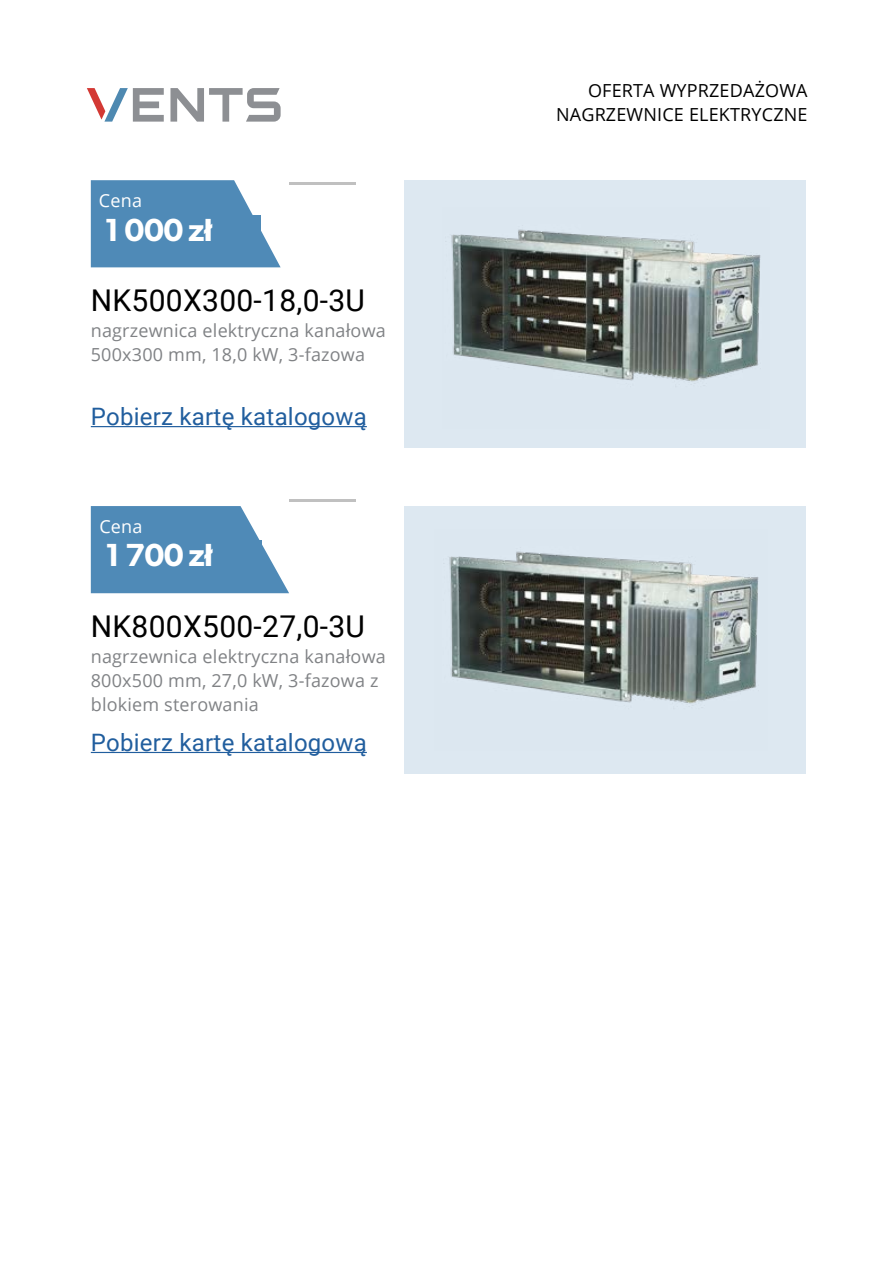
<style>
.page{position:relative;width:893px;height:1263px;background:#fff}
.page>*{position:absolute;margin:0;border:0;box-sizing:border-box;transform-origin:0 0}
.t1{font:600 31.95px "Gibson";letter-spacing:-.02em;color:#fff}
.t2{font:30px "Roboto";letter-spacing:.01em;color:#000}
.t3{font:24px "Roboto";letter-spacing:.01em;color:#215e9e}
.t4{font:18px/24px "Open Sans";letter-spacing:.01em;color:#808285}
.t5{font:18px/24px "Open Sans";letter-spacing:.01em;color:#000;text-align:right}
.t6{font:18px "Open Sans";letter-spacing:.01em;color:#fff}
</style>
<div class="page">
<svg style="left:87px;top:88px;width:77px;height:34px"></svg>
<svg style="left:170px;top:88px;width:111px;height:34px"></svg>
<svg style="left:91px;top:180px;width:190px;height:87px"></svg>
<div style="left:99px;top:215px;width:162px;height:44px;background:#4f8ab7"></div>
<div style="left:404px;top:180px;width:402px;height:268px;background:#dde8f1"></div>
<img style="left:451px;top:229px;width:310px;height:155px">
<hr style="left:91px;top:426px;width:276px;height:1px;background:#215e9e">
<svg style="left:91px;top:506px;width:198px;height:87px"></svg>
<div style="left:99px;top:541px;width:163px;height:48px;background:#4f8ab7"></div>
<div style="left:404px;top:506px;width:402px;height:267px;background:#dde8f1"></div>
<img style="left:449px;top:551px;width:310px;height:155px">
<hr style="left:91px;top:752px;width:276px;height:1px;background:#215e9e">
<hr style="left:289px;top:182px;width:66px;height:3px;background:#000">
<hr style="left:289px;top:499px;width:66px;height:3px;background:#000">
<p class="t6" style="left:99px;top:188px;width:45px">Cena</p>
<h1 class="t1" style="left:105px;top:210px;width:110px">1 000 zł</h1>
<h2 class="t2" style="left:91px;top:279px;width:276px">NK500X300-18,0-3U</h2>
<p class="t4" style="left:91px;top:318px;width:297px">nagrzewnica elektryczna kanałowa<br>500x300 mm, 18,0 kW, 3-fazowa</p>
<h3 class="t3" style="left:91px;top:399px;width:278px">Pobierz kartę katalogową</h3>
<p class="t6" style="left:99px;top:514px;width:45px">Cena</p>
<h1 class="t1" style="left:105px;top:536px;width:110px">1 700 zł</h1>
<h2 class="t2" style="left:91px;top:605px;width:276px">NK800X500-27,0-3U</h2>
<p class="t4" style="left:91px;top:644px;width:297px">nagrzewnica elektryczna kanałowa<br>800x500 mm, 27,0 kW, 3-fazowa z blokiem sterowania</p>
<h3 class="t3" style="left:91px;top:725px;width:278px">Pobierz kartę katalogową</h3>
<p class="t5" style="left:556px;top:78px;width:253px">OFERTA WYPRZEDAŻOWA<br>NAGRZEWNICE ELEKTRYCZNE</p>
</div>
